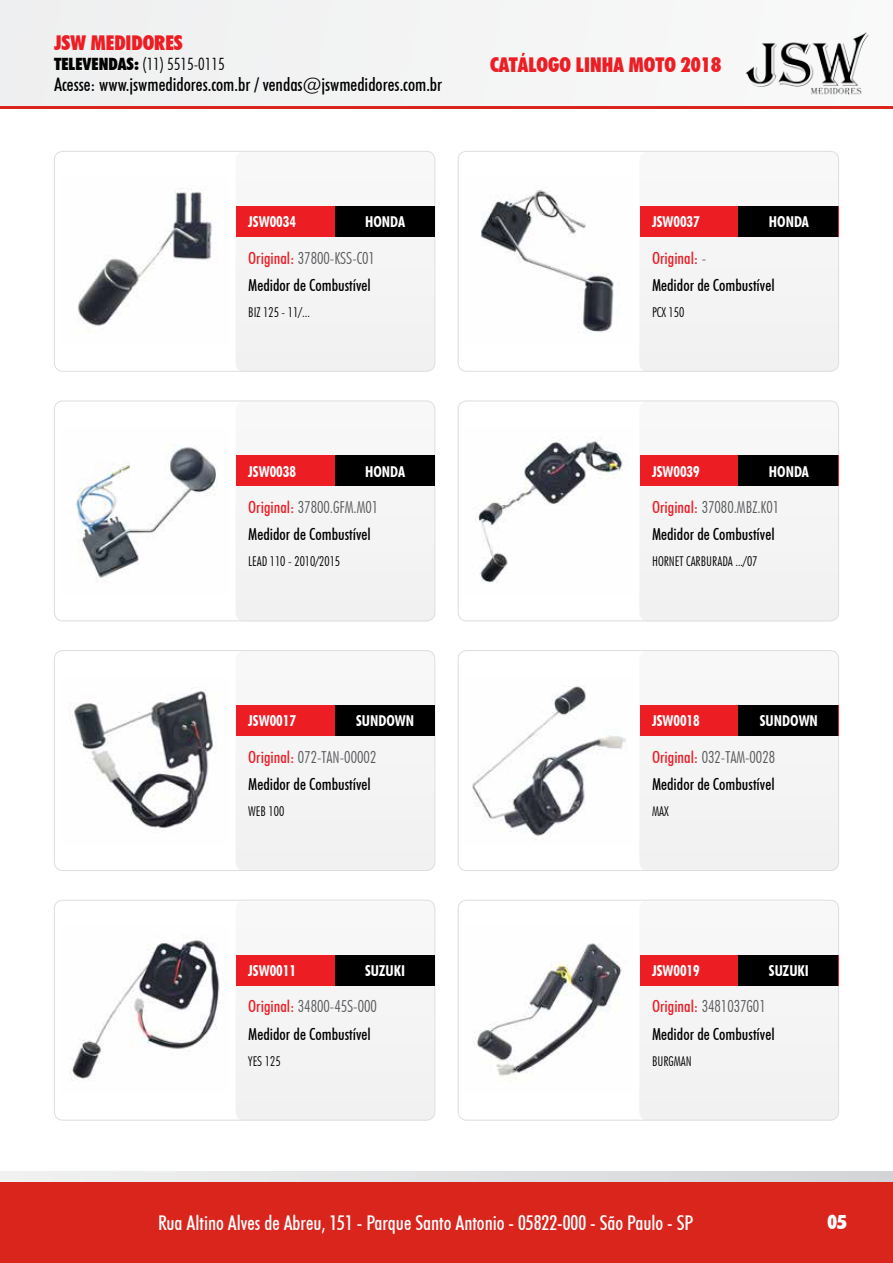
<style>
.page{position:relative;width:893px;height:1263px;background:#fff}
.page>*{position:absolute;margin:0;border:0;box-sizing:border-box;transform-origin:0 0}
.t1{font:500 condensed 20.4px "Futura BT";color:#fff}
.t2{font:900 condensed 20.4px "Futura BT";color:#ed1d24}
.t3{font:900 condensed 19.5px "Futura BT";color:#fff}
.t4{font:500 condensed 18.6px "Futura BT";color:#000}
.t5{font:300 condensed 16.95px "Futura BT";color:#000}
.t6{font:500 condensed 16.5px "Futura BT";color:#000}
.t7{font:300 condensed 16.5px "Futura BT";color:#58595b}
.t8{font:500 condensed 16.5px "Futura BT";color:#ed1d24}
.t9{font:700 condensed 15px "Futura BT";color:#fff}
.t10{font:300 condensed 13.5px "Futura BT";color:#000}
.s1{font-weight:900}
.s2{font-weight:500;color:#ed1d24}
.s3{font-weight:300;color:#58595b}
</style>
<div class="page">
<div style="left:0;top:0;width:893px;height:106px;background:#f3f3f4"></div>
<hr style="left:0;top:106px;width:893px;height:3px;background:#da251d">
<img style="left:745px;top:32px;width:124px;height:63px">
<div style="left:0;top:1172px;width:893px;height:91px;background:linear-gradient(to right,#f1f1f2,#d3d4d5)"></div>
<div style="left:0;top:1182px;width:893px;height:81px;background:#da251d"></div>
<div style="left:639px;top:152px;width:199px;height:220px;background:#f1f1f2;border-radius:9px"></div>
<div style="left:458px;top:151px;width:381px;height:221px;border:1px solid #dcddde;border-radius:9px"></div>
<div style="left:640px;top:206px;width:198px;height:31px;background:#ed1d24"></div>
<div style="left:738px;top:206px;width:100px;height:31px;background:#000"></div>
<img style="left:481px;top:189px;width:133px;height:144px">
<div style="left:639px;top:401px;width:199px;height:220px;background:#f1f1f2;border-radius:9px"></div>
<div style="left:458px;top:401px;width:381px;height:220px;border:1px solid #dcddde;border-radius:9px"></div>
<div style="left:640px;top:455px;width:198px;height:31px;background:#ed1d24"></div>
<div style="left:738px;top:455px;width:100px;height:31px;background:#000"></div>
<img style="left:475px;top:437px;width:148px;height:146px">
<div style="left:236px;top:651px;width:198px;height:220px;background:#f1f1f2;border-radius:9px"></div>
<div style="left:54px;top:650px;width:381px;height:221px;border:1px solid #dcddde;border-radius:9px"></div>
<div style="left:236px;top:705px;width:198px;height:31px;background:#ed1d24"></div>
<div style="left:335px;top:705px;width:99px;height:31px;background:#000"></div>
<img style="left:69px;top:688px;width:147px;height:141px">
<div style="left:236px;top:152px;width:198px;height:220px;background:#f1f1f2;border-radius:9px"></div>
<div style="left:54px;top:151px;width:381px;height:221px;border:1px solid #dcddde;border-radius:9px"></div>
<div style="left:236px;top:206px;width:198px;height:31px;background:#ed1d24"></div>
<div style="left:335px;top:206px;width:99px;height:31px;background:#000"></div>
<img style="left:77px;top:188px;width:136px;height:138px">
<div style="left:236px;top:401px;width:198px;height:220px;background:#f1f1f2;border-radius:9px"></div>
<div style="left:54px;top:401px;width:381px;height:220px;border:1px solid #dcddde;border-radius:9px"></div>
<div style="left:236px;top:455px;width:198px;height:31px;background:#ed1d24"></div>
<div style="left:335px;top:455px;width:99px;height:31px;background:#000"></div>
<img style="left:76px;top:446px;width:141px;height:136px">
<div style="left:639px;top:651px;width:199px;height:220px;background:#f1f1f2;border-radius:9px"></div>
<div style="left:458px;top:650px;width:381px;height:221px;border:1px solid #dcddde;border-radius:9px"></div>
<div style="left:640px;top:705px;width:198px;height:31px;background:#ed1d24"></div>
<div style="left:738px;top:705px;width:100px;height:31px;background:#000"></div>
<img style="left:472px;top:686px;width:154px;height:151px">
<div style="left:236px;top:900px;width:198px;height:220px;background:#f1f1f2;border-radius:9px"></div>
<div style="left:54px;top:900px;width:381px;height:220px;border:1px solid #dcddde;border-radius:9px"></div>
<div style="left:236px;top:955px;width:198px;height:30px;background:#ed1d24"></div>
<div style="left:335px;top:955px;width:99px;height:30px;background:#000"></div>
<img style="left:70px;top:939px;width:150px;height:142px">
<div style="left:639px;top:900px;width:199px;height:220px;background:#f1f1f2;border-radius:9px"></div>
<div style="left:458px;top:900px;width:381px;height:220px;border:1px solid #dcddde;border-radius:9px"></div>
<div style="left:640px;top:955px;width:198px;height:30px;background:#ed1d24"></div>
<div style="left:738px;top:955px;width:100px;height:30px;background:#000"></div>
<img style="left:473px;top:943px;width:149px;height:139px">
<p class="t2" style="left:54px;top:31px;width:121px">JSW MEDIDORES</p>
<p class="t5" style="left:54px;top:54px;width:172px"><span class="s1">TELEVENDAS:</span> (11) 5515-0115</p>
<p class="t4" style="left:54px;top:73px;width:390px">Acesse: www.jswmedidores.com.br / vendas@jswmedidores.com.br</p>
<p class="t2" style="left:490px;top:52px;width:232px">CATÁLOGO LINHA MOTO 2018</p>
<p class="t9" style="left:248px;top:212px;width:49px">JSW0034</p>
<p class="t9" style="left:365px;top:212px;width:41px">HONDA</p>
<p class="t9" style="left:652px;top:212px;width:49px">JSW0037</p>
<p class="t9" style="left:769px;top:212px;width:41px">HONDA</p>
<p class="t7" style="left:248px;top:248px;width:128px"><span class="s2">Original:</span> 37800-KSS-C01</p>
<p class="t8" style="left:652px;top:248px;width:56px">Original: <span class="s3">-</span></p>
<p class="t6" style="left:248px;top:275px;width:124px">Medidor de Combustível</p>
<p class="t6" style="left:652px;top:275px;width:124px">Medidor de Combustível</p>
<p class="t10" style="left:248px;top:304px;width:63px">BIZ 125 - 11/...</p>
<p class="t10" style="left:652px;top:304px;width:34px">PCX 150</p>
<p class="t9" style="left:248px;top:462px;width:49px">JSW0038</p>
<p class="t9" style="left:365px;top:462px;width:41px">HONDA</p>
<p class="t9" style="left:652px;top:462px;width:49px">JSW0039</p>
<p class="t9" style="left:769px;top:462px;width:41px">HONDA</p>
<p class="t7" style="left:248px;top:497px;width:132px"><span class="s2">Original:</span> 37800.GFM.M01</p>
<p class="t7" style="left:652px;top:497px;width:129px"><span class="s2">Original:</span> 37080.MBZ.K01</p>
<p class="t6" style="left:248px;top:524px;width:124px">Medidor de Combustível</p>
<p class="t6" style="left:652px;top:524px;width:124px">Medidor de Combustível</p>
<p class="t10" style="left:248px;top:553px;width:93px">LEAD 110 - 2010/2015</p>
<p class="t10" style="left:652px;top:553px;width:107px">HORNET CARBURADA .../07</p>
<p class="t9" style="left:248px;top:712px;width:49px">JSW0017</p>
<p class="t9" style="left:356px;top:712px;width:60px">SUNDOWN</p>
<p class="t9" style="left:652px;top:712px;width:49px">JSW0018</p>
<p class="t9" style="left:760px;top:712px;width:60px">SUNDOWN</p>
<p class="t7" style="left:248px;top:747px;width:130px"><span class="s2">Original:</span> 072-TAN-00002</p>
<p class="t7" style="left:652px;top:747px;width:125px"><span class="s2">Original:</span> 032-TAM-0028</p>
<p class="t6" style="left:248px;top:774px;width:124px">Medidor de Combustível</p>
<p class="t6" style="left:652px;top:774px;width:124px">Medidor de Combustível</p>
<p class="t10" style="left:248px;top:803px;width:38px">WEB 100</p>
<p class="t10" style="left:652px;top:803px;width:18px">MAX</p>
<p class="t9" style="left:248px;top:961px;width:49px">JSW0011</p>
<p class="t9" style="left:365px;top:961px;width:41px">SUZUKI</p>
<p class="t9" style="left:652px;top:961px;width:49px">JSW0019</p>
<p class="t9" style="left:769px;top:961px;width:41px">SUZUKI</p>
<p class="t7" style="left:248px;top:996px;width:130px"><span class="s2">Original:</span> 34800-45S-000</p>
<p class="t7" style="left:652px;top:996px;width:115px"><span class="s2">Original:</span> 3481037G01</p>
<p class="t6" style="left:248px;top:1024px;width:124px">Medidor de Combustível</p>
<p class="t6" style="left:652px;top:1024px;width:124px">Medidor de Combustível</p>
<p class="t10" style="left:248px;top:1053px;width:34px">YES 125</p>
<p class="t10" style="left:652px;top:1053px;width:41px">BURGMAN</p>
<p class="t1" style="left:158px;top:1210px;width:537px">Rua Altino Alves de Abreu, 151 - Parque Santo Antonio - 05822-000 - São Paulo - SP</p>
<p class="t3" style="left:828px;top:1210px;width:21px">05</p>
</div>
